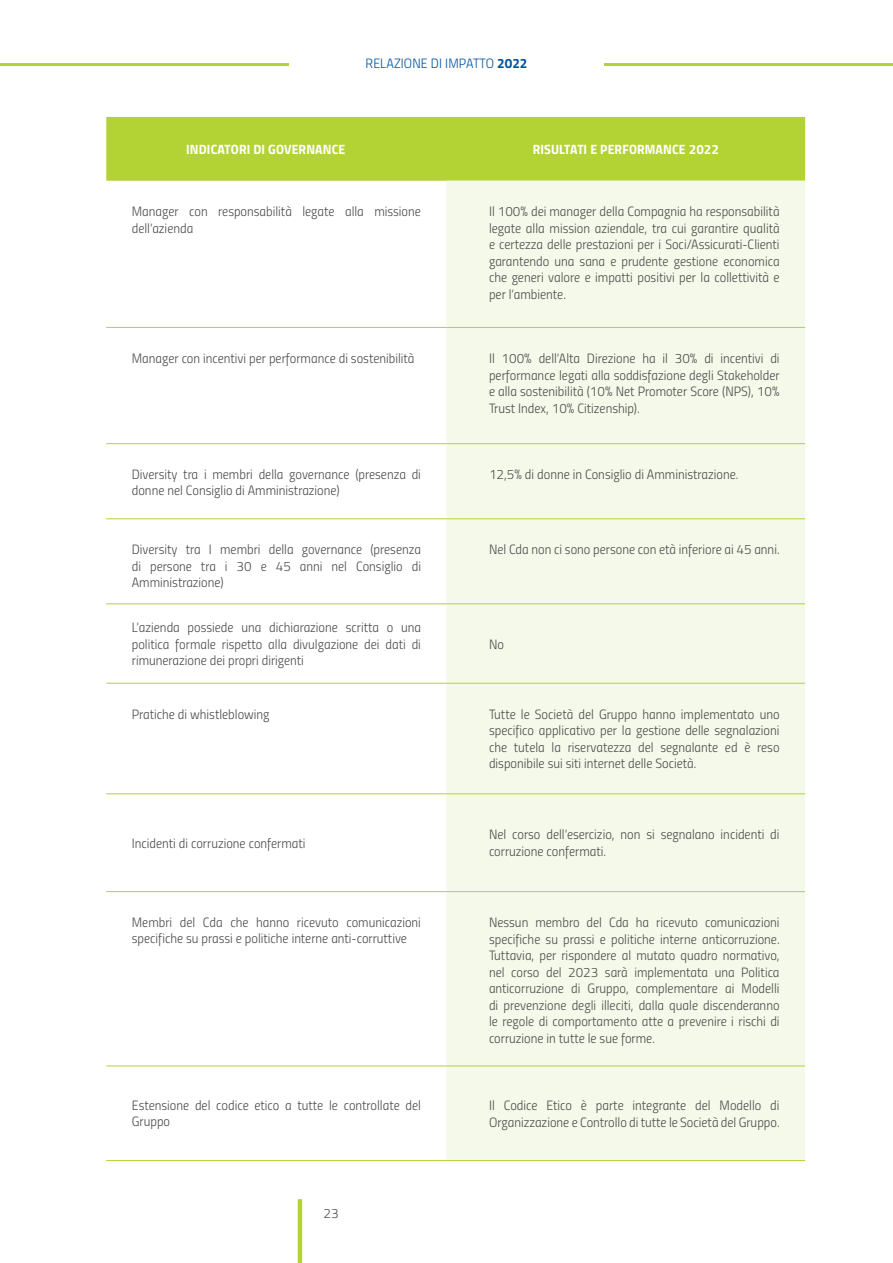
<style>
.page{position:relative;width:893px;height:1263px;background:#fff}
.page>*{position:absolute;margin:0;border:0;box-sizing:border-box;transform-origin:0 0}
.t1{font:13.5px/16.5px "Titillium Light Upright";color:#4b4c4d}
.t2{font:13.5px "Titillium Bold Upright";letter-spacing:.01em;color:#fff}
.t3{font:13.5px "Titillium Light Upright";letter-spacing:.01em;color:#0153a0}
.s1{font-family:"Titillium";font-weight:700}
</style>
<div class="page">
<hr style="left:0;top:63px;width:893px;height:3px;background:#b3d234">
<div style="left:289px;top:1px;width:315px;height:72px;background:#fff"></div>
<hr style="left:298px;top:1199px;width:4px;height:64px;background:#b3d234">
<div style="left:106px;top:117px;width:699px;height:64px;background:#b3d234"></div>
<div style="left:446px;top:181px;width:359px;height:979px;background:#f5f9e9"></div>
<hr style="left:106px;top:327px;width:340px;height:1px;background:#b3d234">
<hr style="left:446px;top:327px;width:359px;height:1px;background:#b3d234">
<hr style="left:106px;top:443px;width:340px;height:1px;background:#b3d234">
<hr style="left:446px;top:443px;width:359px;height:1px;background:#b3d234">
<hr style="left:106px;top:518px;width:340px;height:1px;background:#b3d234">
<hr style="left:446px;top:518px;width:359px;height:1px;background:#b3d234">
<hr style="left:106px;top:603px;width:340px;height:1px;background:#b3d234">
<hr style="left:446px;top:603px;width:359px;height:1px;background:#b3d234">
<hr style="left:106px;top:683px;width:340px;height:1px;background:#b3d234">
<hr style="left:446px;top:683px;width:359px;height:1px;background:#b3d234">
<hr style="left:106px;top:793px;width:340px;height:1px;background:#b3d234">
<hr style="left:446px;top:793px;width:359px;height:1px;background:#b3d234">
<hr style="left:106px;top:891px;width:340px;height:1px;background:#b3d234">
<hr style="left:446px;top:891px;width:359px;height:1px;background:#b3d234">
<hr style="left:106px;top:1065px;width:340px;height:1px;background:#b3d234">
<hr style="left:446px;top:1065px;width:359px;height:1px;background:#b3d234">
<hr style="left:106px;top:1160px;width:340px;height:1px;background:#b3d234">
<hr style="left:446px;top:1160px;width:359px;height:1px;background:#b3d234">
<p class="t3" style="left:366px;top:54px;width:163px">RELAZIONE DI IMPATTO <span class="s1">2022</span></p>
<p class="t2" style="left:186px;top:139px;width:161px">INDICATORI DI GOVERNANCE</p>
<p class="t2" style="left:533px;top:139px;width:188px">RISULTATI E PERFORMANCE 2022</p>
<p class="t1" style="left:132px;top:203px;width:291px">Manager con responsabilità legate alla missione dell’azienda</p>
<p class="t1" style="left:489px;top:203px;width:292px;text-align:justify">Il 100% dei manager della Compagnia ha responsabilità legate alla mission aziendale, tra cui garantire qualità e certezza delle prestazioni per i Soci/Assicurati-Clienti garantendo una sana e prudente gestione economica che generi valore e impatti positivi per la collettività e per l’ambiente.</p>
<p class="t1" style="left:132px;top:349px;width:284px">Manager con incentivi per performance di sostenibilità</p>
<p class="t1" style="left:489px;top:349px;width:292px;text-align:justify">Il 100% dell’Alta Direzione ha il 30% di incentivi di performance legati alla soddisfazione degli Stakeholder e alla sostenibilità (10% Net Promoter Score (NPS), 10% Trust Index, 10% Citizenship).</p>
<p class="t1" style="left:132px;top:466px;width:291px">Diversity tra i membri della governance (presenza di donne nel Consiglio di Amministrazione)</p>
<p class="t1" style="left:489px;top:466px;width:251px">12,5% di donne in Consiglio di Amministrazione.</p>
<p class="t1" style="left:132px;top:541px;width:291px;text-align:justify">Diversity tra I membri della governance (presenza di persone tra i 30 e 45 anni nel Consiglio di Amministrazione)</p>
<p class="t1" style="left:489px;top:541px;width:292px">Nel Cda non ci sono persone con età inferiore ai 45 anni.</p>
<p class="t1" style="left:132px;top:619px;width:291px;text-align:justify">L’azienda possiede una dichiarazione scritta o una politica formale rispetto alla divulgazione dei dati di rimunerazione dei propri dirigenti</p>
<p class="t1" style="left:489px;top:635px;width:16px">No</p>
<p class="t1" style="left:132px;top:705px;width:139px">Pratiche di whistleblowing</p>
<p class="t1" style="left:489px;top:705px;width:292px;text-align:justify">Tutte le Società del Gruppo hanno implementato uno specifico applicativo per la gestione delle segnalazioni che tutela la riservatezza del segnalante ed è reso disponibile sui siti internet delle Società.</p>
<p class="t1" style="left:132px;top:834px;width:175px">Incidenti di corruzione confermati</p>
<p class="t1" style="left:489px;top:826px;width:292px">Nel corso dell’esercizio, non si segnalano incidenti di corruzione confermati.</p>
<p class="t1" style="left:132px;top:914px;width:291px">Membri del Cda che hanno ricevuto comunicazioni specifiche su prassi e politiche interne anti-corruttive</p>
<p class="t1" style="left:489px;top:913px;width:292px;text-align:justify">Nessun membro del Cda ha ricevuto comunicazioni specifiche su prassi e politiche interne anticorruzione.<br>Tuttavia, per rispondere al mutato quadro normativo, nel corso del 2023 sarà implementata una Politica anticorruzione di Gruppo, complementare ai Modelli di prevenzione degli illeciti, dalla quale discenderanno le regole di comportamento atte a prevenire i rischi di corruzione in tutte le sue forme.</p>
<p class="t1" style="left:132px;top:1097px;width:291px">Estensione del codice etico a tutte le controllate del<br>Gruppo</p>
<p class="t1" style="left:489px;top:1096px;width:292px">Il Codice Etico è parte integrante del Modello di<br>Organizzazione e Controllo di tutte le Società del Gruppo.</p>
<p class="t1" style="left:324px;top:1204px;width:17px">23</p>
</div>
